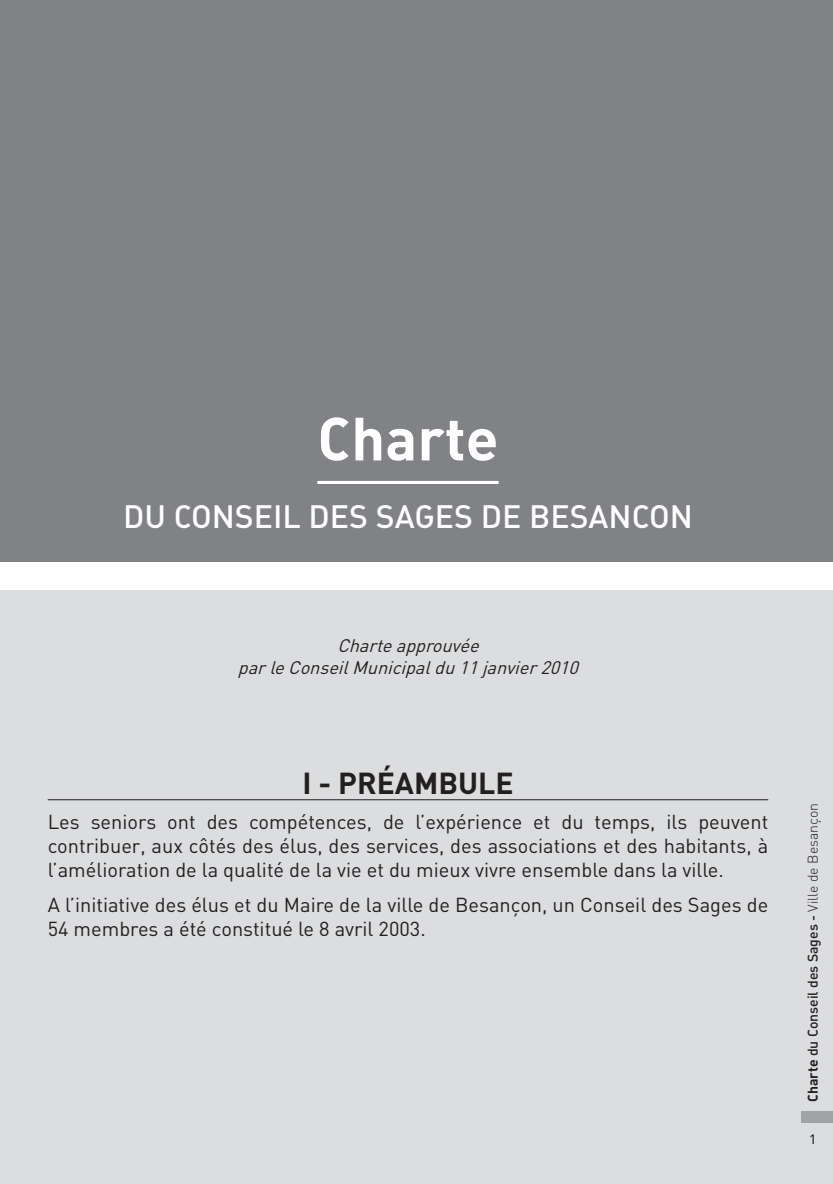
<style>
.page{position:relative;width:833px;height:1184px;background:#fff}
.page>*{position:absolute;margin:0;border:0;box-sizing:border-box;transform-origin:0 0}
.t1{font:60px "DIN Bold Alternate";color:#fff}
.t2{font:32px "DIN Medium Alternate";color:#fff}
.t3{font:30px "DIN Bold Alternate";color:#231f20}
.t4{font:20px/24px "DIN";color:#231f20;text-align:justify}
.t5{font:italic 18px/21.6px "DIN";color:#231f20;text-align:center}
.t6{font:16px "DIN Regular Alternate";color:#231f20}
.t7{font:14px "DIN Medium Alternate";color:#231f20}
.s1{font-style:inherit}
.s2{font-family:"DIN Bold Alternate"}
.s3{font-family:"DIN Light Alternate"}
</style>
<div class="page">
<div style="left:0;top:590px;width:832px;height:594px;background:#dcdddf"></div>
<div style="left:0;top:0;width:832px;height:561px;background:#808285"></div>
<hr style="left:317px;top:481px;width:181px;height:3px;background:#fff">
<hr style="left:48px;top:799px;width:720px;height:1px;background:#231f20">
<h1 class="t1" style="left:317px;top:399px;width:183px">Charte</h1>
<h2 class="t2" style="left:123px;top:496px;width:571px">DU CONSEIL DES SAGES DE BESANCON</h2>
<p class="t5" style="left:238px;top:634px;width:347px">Charteapprouvée parleConseilMunicipaldu11janvier2010</p>
<h3 class="t3" style="left:302px;top:763px;width:213px"><span class="s1">I -</span> PRéAMBULE</h3>
<p class="t4" style="left:48px;top:809px;width:722px">Les seniors ont des compétences, de l’expérience et du temps, ils peuvent contribuer, aux côtés des élus, des services, des associations et des habitants, à l’amélioration de la qualité de la vie et du mieux vivre ensemble dans la ville.</p>
<p class="t4" style="left:48px;top:893px;width:722px">A l’initiative des élus et du Maire de la ville de Besançon, un Conseil des Sages de<br>54 membres a été constitué le 8 avril 2003.</p>
<p class="t7" style="left:803px;top:1102px;width:300px;rotate:-90deg"><span class="s2">Charte</span> du Conseil des Sages - <span class="s3">Ville de Besançon</span></p>
<p class="t6" style="left:809px;top:1128px;width:7px">1</p>
</div>
